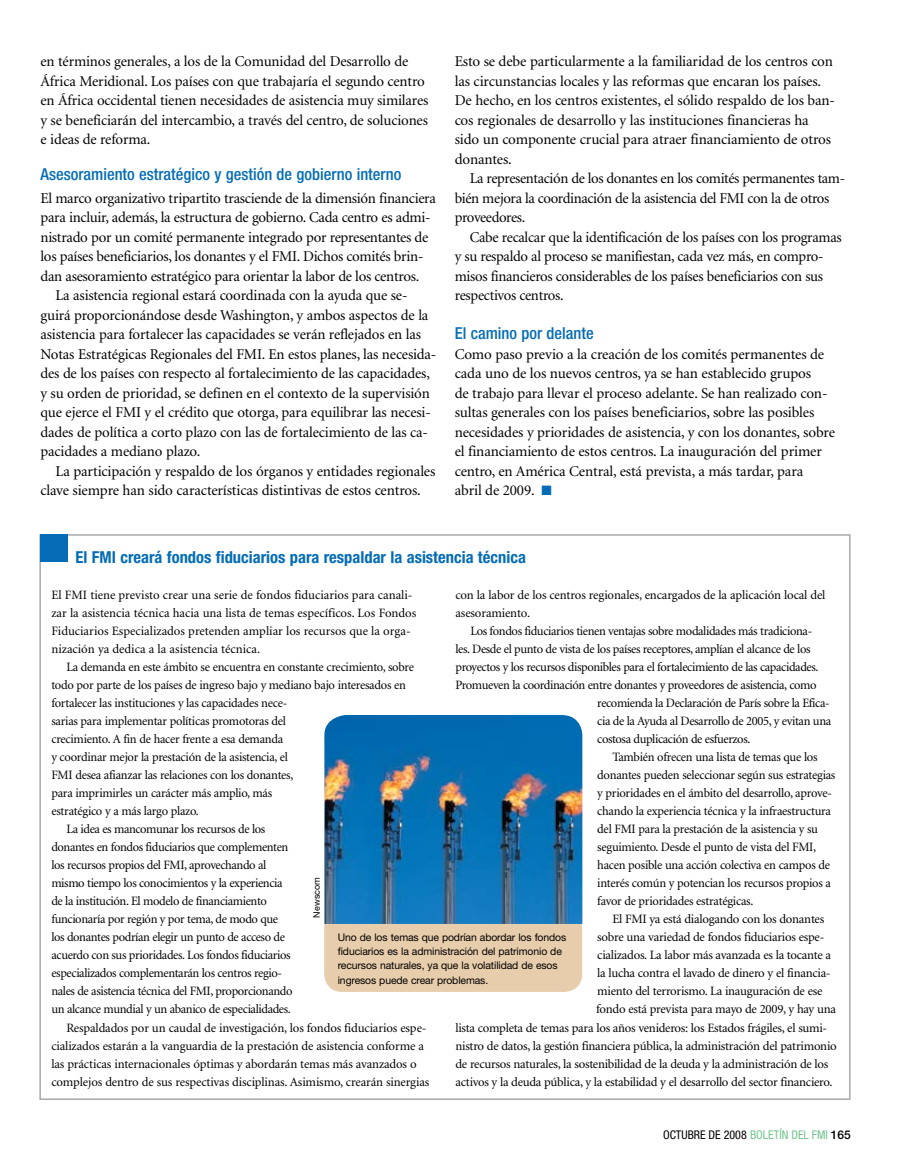
<style>
.page{position:relative;width:905px;height:1175px;background:#fff}
.page>*{position:absolute;margin:0;border:0;box-sizing:border-box;transform-origin:0 0}
.t1{font:500 condensed 16.5px "Helvetica Neue";color:#046cb6}
.t2{font:700 condensed 16.5px "Helvetica Neue";color:#046cb6}
.t3{font:15px/19.5px "Minion";letter-spacing:-.01em;color:#000}
.t4{font:12.75px/18px "Minion";letter-spacing:-.02em;color:#000}
.t5{font:12.75px/18px "Minion";color:#000}
.t6{font:condensed 12px "Helvetica Neue";color:#000}
.t7{font:10.5px/14.2px "Helvetica Neue";letter-spacing:-.01em;color:#000}
.t8{font:9px "Helvetica Neue";color:#000}
.s1{color:#046cb6}
.s2{color:#73c48e}
.s3{font-weight:500;font-stretch:normal}
</style>
<div class="page">
<div style="left:40px;top:534px;width:27px;height:27px;background:#046cb6"></div>
<div style="left:324px;top:910px;width:258px;height:82px;background:#e7cdac;border-radius:18px"></div>
<img style="left:324px;top:715px;width:258px;height:209px">
<p class="t3" style="left:40px;top:52px;width:389px">en términos generales, a los de la Comunidad del Desarrollo de África Meridional. Los países con que trabajaría el segundo centro en África occidental tienen necesidades de asistencia muy similares y se beneficiarán del intercambio, a través del centro, de soluciones e ideas de reforma.</p>
<p class="t1" style="left:40px;top:164px;width:362px">Asesoramiento estratégico y gestión de gobierno interno</p>
<p class="t3" style="left:40px;top:189px;width:397px">El marco organizativo tripartito trasciende de la dimensión financiera</p>
<p class="t3" style="left:40px;top:208px;width:391px">para incluir, además, la estructura de gobierno. Cada centro es admi-</p>
<p class="t3" style="left:40px;top:228px;width:389px">nistrado por un comité permanente integrado por representantes de</p>
<p class="t3" style="left:40px;top:247px;width:384px">los países beneficiarios, los donantes y el FMI. Dichos comités brin-</p>
<p class="t3" style="left:40px;top:267px;width:380px">dan asesoramiento estratégico para orientar la labor de los centros.</p>
<p class="t3" style="left:56px;top:286px;width:353px">La asistencia regional estará coordinada con la ayuda que se-</p>
<p class="t3" style="left:40px;top:306px;width:389px">guirá proporcionándose desde Washington, y ambos aspectos de la</p>
<p class="t3" style="left:40px;top:325px;width:382px">asistencia para fortalecer las capacidades se verán reflejados en las</p>
<p class="t3" style="left:40px;top:345px;width:397px">Notas Estratégicas Regionales del FMI. En estos planes, las necesida-</p>
<p class="t3" style="left:40px;top:364px;width:391px">des de los países con respecto al fortalecimiento de las capacidades,</p>
<p class="t3" style="left:40px;top:384px;width:391px">y su orden de prioridad, se definen en el contexto de la supervisión</p>
<p class="t3" style="left:40px;top:403px;width:392px">que ejerce el FMI y el crédito que otorga, para equilibrar las necesi-</p>
<p class="t3" style="left:40px;top:423px;width:389px">dades de política a corto plazo con las de fortalecimiento de las ca-</p>
<p class="t3" style="left:40px;top:442px;width:161px">pacidades a mediano plazo.</p>
<p class="t3" style="left:56px;top:462px;width:381px">La participación y respaldo de los órganos y entidades regionales</p>
<p class="t3" style="left:40px;top:481px;width:382px">clave siempre han sido características distintivas de estos centros.</p>
<p class="t3" style="left:454px;top:52px;width:382px">Esto se debe particularmente a la familiaridad de los centros con las circunstancias locales y las reformas que encaran los países.<br>De hecho, en los centros existentes, el sólido respaldo de los ban&shy;cos regionales de desarrollo y las instituciones financieras ha sido un componente crucial para atraer financiamiento de otros donantes.</p>
<p class="t3" style="left:454px;top:169px;width:392px;text-indent:15px">La representación de los donantes en los comités permanentes tam&shy;bién mejora la coordinación de la asistencia del FMI con la de otros proveedores.</p>
<p class="t3" style="left:454px;top:228px;width:388px;text-indent:15px">Cabe recalcar que la identificación de los países con los programas y su respaldo al proceso se manifiestan, cada vez más, en compro&shy;misos financieros considerables de los países beneficiarios con sus respectivos centros.</p>
<p class="t1" style="left:454px;top:323px;width:140px">El camino por delante</p>
<p class="t3" style="left:454px;top:345px;width:382px">Como paso previo a la creación de los comités permanentes de cada uno de los nuevos centros, ya se han establecido grupos<br>de trabajo para llevar el proceso adelante. Se han realizado con&shy;sultas generales con los países beneficiarios, sobre las posibles necesidades y prioridades de asistencia, y con los donantes, sobre el financiamiento de estos centros. La inauguración del primer centro, en América Central, está prevista, a más tardar, para<br>abril de 2009. <span class="s1">■</span></p>
<p class="t2" style="left:76px;top:547px;width:452px">El FMI creará fondos fiduciarios para respaldar la asistencia técnica</p>
<p class="t5" style="left:51px;top:586px;width:366px">El FMI tiene previsto crear una serie de fondos fiduciarios para canali&shy;zar la asistencia técnica hacia una lista de temas específicos. Los Fondos Fiduciarios Especializados pretenden ampliar los recursos que la orga&shy;nización ya dedica a la asistencia técnica.</p>
<p class="t4" style="left:66px;top:658px;width:349px">La demanda en este ámbito se encuentra en constante crecimiento, sobre</p>
<p class="t4" style="left:51px;top:676px;width:356px">todo por parte de los países de ingreso bajo y mediano bajo interesados en</p>
<p class="t4" style="left:51px;top:694px;width:237px">fortalecer las instituciones y las capacidades nece-</p>
<p class="t4" style="left:51px;top:712px;width:236px">sarias para implementar políticas promotoras del</p>
<p class="t4" style="left:51px;top:730px;width:233px">crecimiento. A fin de hacer frente a esa demanda</p>
<p class="t4" style="left:51px;top:748px;width:238px">y coordinar mejor la prestación de la asistencia, el</p>
<p class="t4" style="left:51px;top:766px;width:243px">FMI desea afianzar las relaciones con los donantes,</p>
<p class="t4" style="left:51px;top:784px;width:222px">para imprimirles un carácter más amplio, más</p>
<p class="t4" style="left:51px;top:802px;width:149px">estratégico y a más largo plazo.</p>
<p class="t4" style="left:66px;top:820px;width:200px">La idea es mancomunar los recursos de los</p>
<p class="t4" style="left:51px;top:838px;width:238px">donantes en fondos fiduciarios que complementen</p>
<p class="t4" style="left:51px;top:856px;width:216px">los recursos propios del FMI, aprovechando al</p>
<p class="t4" style="left:51px;top:874px;width:233px">mismo tiempo los conocimientos y la experiencia</p>
<p class="t4" style="left:51px;top:892px;width:217px">de la institución. El modelo de financiamiento</p>
<p class="t4" style="left:51px;top:910px;width:228px">funcionaría por región y por tema, de modo que</p>
<p class="t4" style="left:51px;top:928px;width:235px">los donantes podrían elegir un punto de acceso de</p>
<p class="t4" style="left:51px;top:946px;width:241px">acuerdo con sus prioridades. Los fondos fiduciarios</p>
<p class="t4" style="left:51px;top:964px;width:232px">especializados complementarán los centros regio-</p>
<p class="t4" style="left:51px;top:982px;width:242px">nales de asistencia técnica del FMI, proporcionando</p>
<p class="t4" style="left:51px;top:1000px;width:241px">un alcance mundial y un abanico de especialidades.</p>
<p class="t4" style="left:66px;top:1018px;width:361px">Respaldados por un caudal de investigación, los fondos fiduciarios espe-</p>
<p class="t4" style="left:51px;top:1036px;width:374px">cializados estarán a la vanguardia de la prestación de asistencia conforme a</p>
<p class="t4" style="left:51px;top:1054px;width:367px">las prácticas internacionales óptimas y abordarán temas más avanzados o</p>
<p class="t4" style="left:51px;top:1072px;width:379px">complejos dentro de sus respectivas disciplinas. Asimismo, crearán sinergias</p>
<p class="t4" style="left:455px;top:586px;width:371px">con la labor de los centros regionales, encargados de la aplicación local del asesoramiento.</p>
<p class="t4" style="left:470px;top:622px;width:343px">Los fondos fiduciarios tienen ventajas sobre modalidades más tradiciona-</p>
<p class="t4" style="left:455px;top:640px;width:356px">les. Desde el punto de vista de los países receptores, amplían el alcance de los</p>
<p class="t4" style="left:455px;top:658px;width:364px">proyectos y los recursos disponibles para el fortalecimiento de las capacidades.</p>
<p class="t4" style="left:455px;top:676px;width:362px">Promueven la coordinación entre donantes y proveedores de asistencia, como</p>
<p class="t4" style="left:597px;top:694px;width:234px">recomienda la Declaración de París sobre la Efica-</p>
<p class="t4" style="left:597px;top:712px;width:235px">cia de la Ayuda al Desarrollo de 2005, y evitan una</p>
<p class="t4" style="left:597px;top:730px;width:155px">costosa duplicación de esfuerzos.</p>
<p class="t4" style="left:612px;top:748px;width:207px">También ofrecen una lista de temas que los</p>
<p class="t4" style="left:597px;top:766px;width:239px">donantes pueden seleccionar según sus estrategias</p>
<p class="t4" style="left:597px;top:784px;width:236px">y prioridades en el ámbito del desarrollo, aprove-</p>
<p class="t4" style="left:597px;top:802px;width:235px">chando la experiencia técnica y la infraestructura</p>
<p class="t4" style="left:597px;top:820px;width:222px">del FMI para la prestación de la asistencia y su</p>
<p class="t4" style="left:597px;top:838px;width:220px">seguimiento. Desde el punto de vista del FMI,</p>
<p class="t4" style="left:597px;top:856px;width:234px">hacen posible una acción colectiva en campos de</p>
<p class="t4" style="left:597px;top:874px;width:235px">interés común y potencian los recursos propios a</p>
<p class="t4" style="left:597px;top:892px;width:157px">favor de prioridades estratégicas.</p>
<p class="t4" style="left:612px;top:910px;width:213px">El FMI ya está dialogando con los donantes</p>
<p class="t4" style="left:597px;top:928px;width:228px">sobre una variedad de fondos fiduciarios espe-</p>
<p class="t4" style="left:597px;top:946px;width:235px">cializados. La labor más avanzada es la tocante a</p>
<p class="t4" style="left:597px;top:964px;width:235px">la lucha contra el lavado de dinero y el financia-</p>
<p class="t4" style="left:597px;top:982px;width:226px">miento del terrorismo. La inauguración de ese</p>
<p class="t4" style="left:596px;top:1000px;width:241px">fondo está prevista para mayo de 2009, y hay una</p>
<p class="t4" style="left:455px;top:1018px;width:373px">lista completa de temas para los años venideros: los Estados frágiles, el sumi-</p>
<p class="t4" style="left:455px;top:1036px;width:383px">nistro de datos, la gestión financiera pública, la administración del patrimonio</p>
<p class="t4" style="left:455px;top:1054px;width:374px">de recursos naturales, la sostenibilidad de la deuda y la administración de los</p>
<p class="t4" style="left:455px;top:1072px;width:378px">activos y la deuda pública, y la estabilidad y el desarrollo del sector financiero.</p>
<p class="t8" style="left:311px;top:917px;width:42px;rotate:-90deg">Newscom</p>
<p class="t7" style="left:338px;top:930px;width:230px">Uno de los temas que podrían abordar los fondos fiduciarios es la administración del patrimonio de recursos naturales, ya que la volatilidad de esos ingresos puede crear problemas.</p>
<p class="t6" style="left:663px;top:1127px;width:189px">OCTUBRE DE 2008 <span class="s2">BOLETÍN DEL FMI</span> <span class="s3">165</span></p>
</div>
